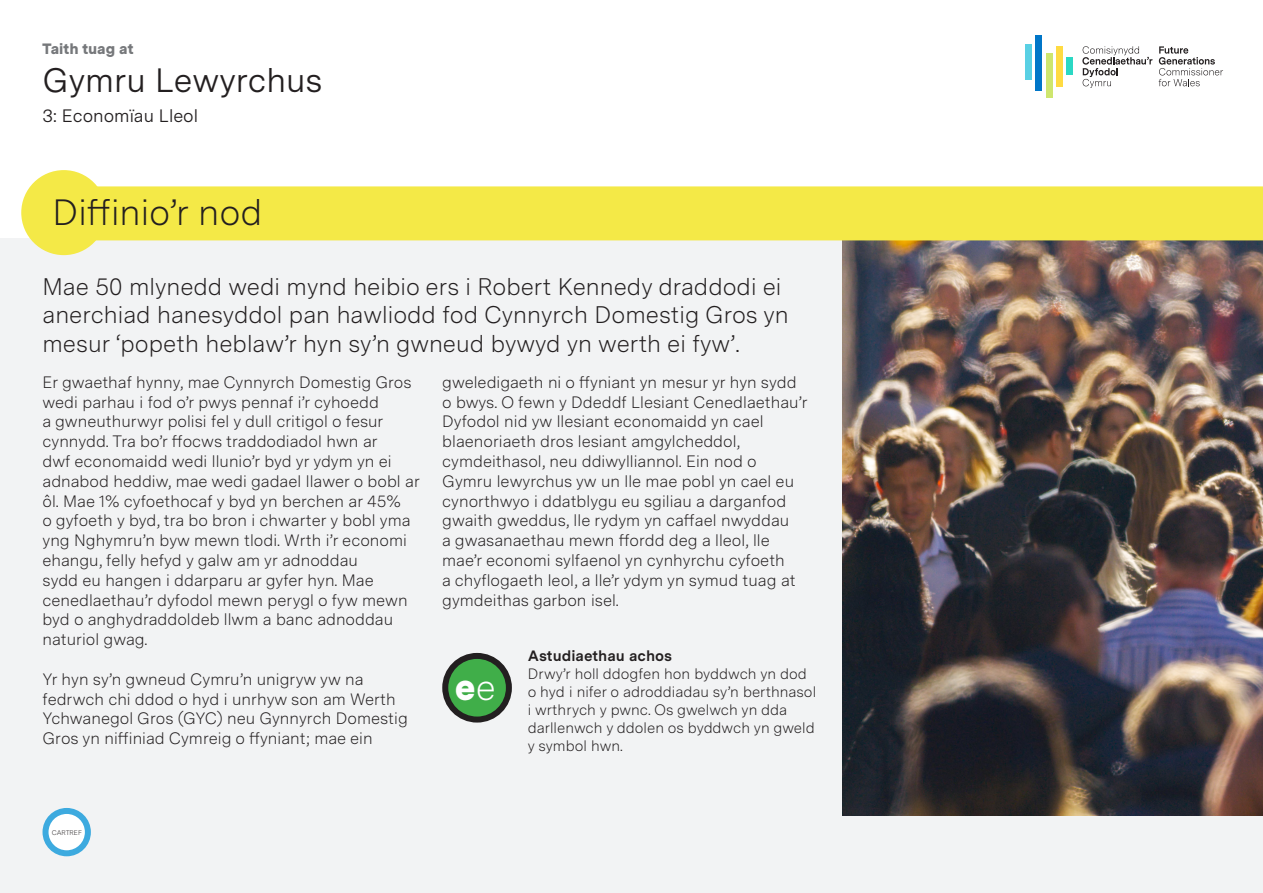
<style>
.page{position:relative;width:1263px;height:893px;background:#fff}
.page>*{position:absolute;margin:0;border:0;box-sizing:border-box;transform-origin:0 0}
.Text{font:300 36.6px "Messina Sans";color:#231f20}
.Text-2{font:900 36.6px "Messina Sans";color:#fff}
.t1{font:33.75px "Messina Sans";color:#231f20}
.First_Para{font:300 24px/28.8px "Messina Sans";color:#231f20}
.t2{font:18px "Messina Sans";color:#231f20}
.Text-3{font:300 16.5px/19.8px "Messina Sans";color:#231f20}
.Text-4{font:300 15px/18px "Messina Sans";color:#231f20}
.Text-5{font:700 15px "Messina Sans";color:#231f20}
.t3{font:900 15px "Messina Sans";color:#76787b}
.Text-6{font:300 6.75px "Messina Sans";color:#231f20}
.s1{font-weight:300}
</style>
<div class="page">
<div style="left:0;top:238px;width:1263px;height:655px;background:#f2f3f4"></div>
<div style="left:21px;top:170px;width:85px;height:85px;background:#f4e947;border-radius:50%"></div>
<div style="left:1025px;top:44px;width:7px;height:35px;background:#59d0e4"></div>
<div style="left:1036px;top:35px;width:6px;height:55px;background:#0076c8"></div>
<div style="left:1046px;top:53px;width:6px;height:45px;background:#cee66e"></div>
<div style="left:1056px;top:46px;width:6px;height:40px;background:#ffdb42"></div>
<div style="left:1066px;top:57px;width:6px;height:18px;background:#2bd8c4"></div>
<svg style="left:1159px;top:46px;width:64px;height:40px"></svg>
<svg style="left:1082px;top:46px;width:70px;height:42px"></svg>
<img style="left:842px;top:240px;width:421px;height:575px">
<div style="left:445px;top:656px;width:64px;height:64px;background:#40ae49;border-radius:50%"></div>
<div style="left:442px;top:653px;width:70px;height:70px;border:6px solid #231f20;border-radius:50%"></div>
<div style="left:46px;top:811px;width:42px;height:42px;background:#fff;border-radius:50%"></div>
<div style="left:43px;top:808px;width:48px;height:48px;border:6px solid #3daadf;border-radius:50%"></div>
<div style="left:43px;top:186px;width:1220px;height:54px;background:#f4e947"></div>
<p class="t3" style="left:43px;top:40px;width:92px">Taith tuag at</p>
<p class="t1" style="left:43px;top:60px;width:281px">Gymru Lewyrchus</p>
<p class="t2" style="left:43px;top:105px;width:157px">3: Economïau Lleol</p>
<p class="Text" style="left:53px;top:190px;width:211px">Diffinio’r nod</p>
<p class="First_Para" style="left:43px;top:273px;width:748px">Mae 50 mlynedd wedi mynd heibio ers i Robert Kennedy draddodi ei anerchiad hanesyddol pan hawliodd fod Cynnyrch Domestig Gros yn mesur ‘popeth heblaw’r hyn sy’n gwneud bywyd yn werth ei fyw’.</p>
<p class="Text-3" style="left:43px;top:373px;width:379px">Er gwaethaf hynny, mae Cynnyrch Domestig Gros wedi parhau i fod o’r pwys pennaf i’r cyhoedd<br>a gwneuthurwyr polisi fel y dull critigol o fesur cynnydd. Tra bo’r ffocws traddodiadol hwn ar<br>dwf economaidd wedi llunio’r byd yr ydym yn ei adnabod heddiw, mae wedi gadael llawer o bobl ar ôl. Mae 1% cyfoethocaf y byd yn berchen ar 45%<br>o gyfoeth y byd, tra bo bron i chwarter y bobl yma yng Nghymru’n byw mewn tlodi. Wrth i’r economi ehangu, felly hefyd y galw am yr adnoddau<br>sydd eu hangen i ddarparu ar gyfer hyn. Mae cenedlaethau’r dyfodol mewn perygl o fyw mewn byd o anghydraddoldeb llwm a banc adnoddau naturiol gwag.</p>
<p class="Text-3" style="left:43px;top:670px;width:367px">Yr hyn sy’n gwneud Cymru’n unigryw yw na fedrwch chi ddod o hyd i unrhyw son am Werth Ychwanegol Gros (GYC) neu Gynnyrch Domestig Gros yn niffiniad Cymreig o ffyniant; mae ein</p>
<p class="Text-3" style="left:442px;top:373px;width:367px">gweledigaeth ni o ffyniant yn mesur yr hyn sydd o bwys. O fewn y Ddeddf Llesiant Cenedlaethau’r Dyfodol nid yw llesiant economaidd yn cael blaenoriaeth dros lesiant amgylcheddol, cymdeithasol, neu ddiwylliannol. Ein nod o Gymru lewyrchus yw un lle mae pobl yn cael eu cynorthwyo i ddatblygu eu sgiliau a darganfod gwaith gweddus, lle rydym yn caffael nwyddau<br>a gwasanaethau mewn ffordd deg a lleol, lle mae’r economi sylfaenol yn cynhyrchu cyfoeth<br>a chyflogaeth leol, a lle’r ydym yn symud tuag at gymdeithas garbon isel.</p>
<p class="Text-5" style="left:528px;top:647px;width:146px">Astudiaethau achos</p>
<p class="Text-4" style="left:528px;top:666px;width:290px">Drwy’r holl ddogfen hon byddwch yn dod o hyd i nifer o adroddiadau sy’n berthnasol i wrthrych y pwnc. Os gwelwch yn dda darllenwch y ddolen os byddwch yn gweld y symbol hwn.</p>
<p class="Text-2" style="left:455px;top:666px;width:42px">e<span class="s1">e</span></p>
<p class="Text-6" style="left:52px;top:829px;width:31px">CARTREF</p>
</div>
